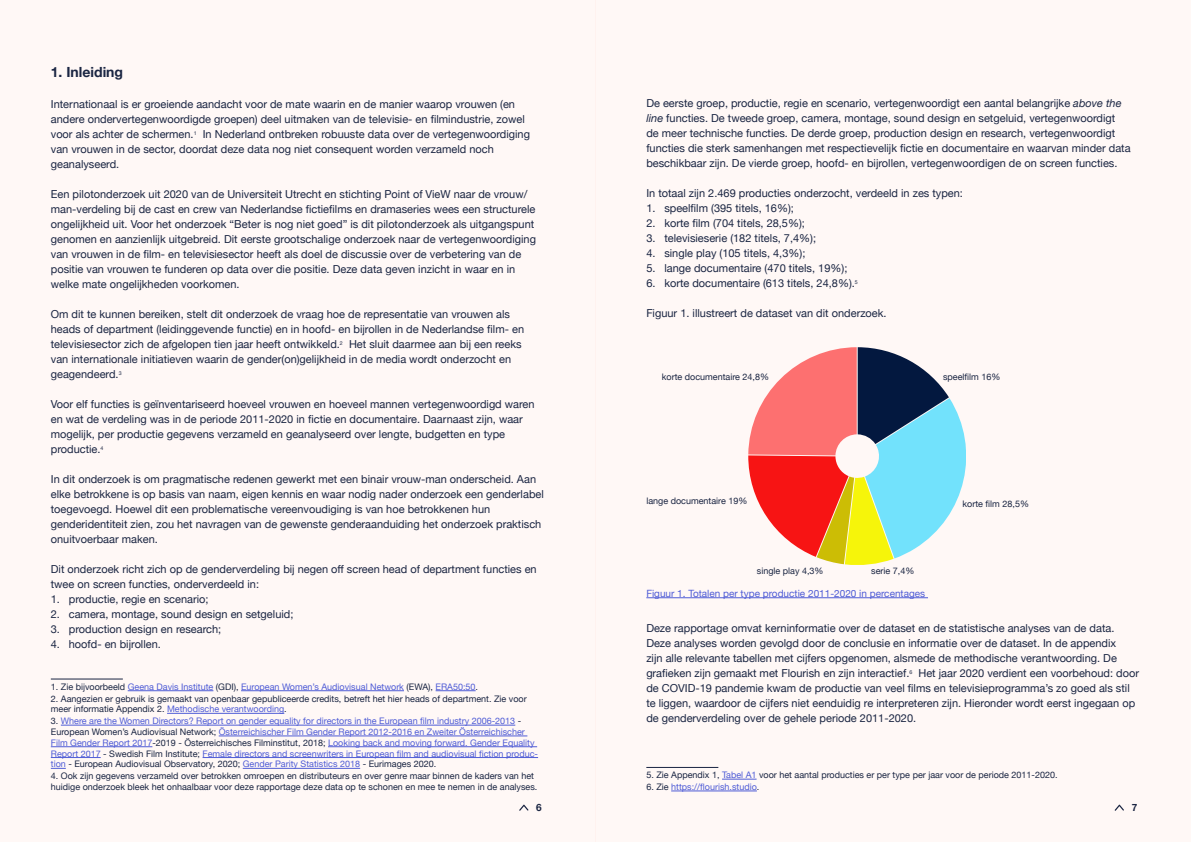
<style>
.page{position:relative;width:1191px;height:842px;background:#fff}
.page>*{position:absolute;margin:0;border:0;box-sizing:border-box;transform-origin:0 0}
.t1{font:700 14px "Helvetica Neue";color:#1a2542}
.t2{font:11px/15px "Helvetica Neue";color:#1a2542}
.t3{font:10px "Helvetica Neue";color:#4f5cd6}
.t4{font:700 10px "Helvetica Neue";color:#1a2542}
.t5{font:9px/10.8px "Helvetica Neue";color:#4f5cd6}
.t6{font:9px/10.8px "Helvetica Neue";color:#1a2542}
.s1{color:#1a2542}
.s2{color:#4f5cd6}
.s3{font-style:italic}
</style>
<div class="page">
<div style="left:0;top:0;width:595px;height:842px;background:#fff8f6"></div>
<div style="left:595px;top:0;width:596px;height:842px;background:#fff8f6"></div>
<svg style="left:519px;top:805px;width:9px;height:6px"></svg>
<svg style="left:1114px;top:805px;width:10px;height:6px"></svg>
<hr style="left:51px;top:678px;width:72px;height:1px;background:#1a2542">
<hr style="left:128px;top:690px;width:85px;height:1px;background:#4f5cd6">
<hr style="left:241px;top:690px;width:163px;height:1px;background:#4f5cd6">
<hr style="left:435px;top:690px;width:40px;height:1px;background:#4f5cd6">
<hr style="left:167px;top:713px;width:117px;height:1px;background:#4f5cd6">
<hr style="left:61px;top:725px;width:454px;height:1px;background:#4f5cd6">
<hr style="left:219px;top:736px;width:308px;height:1px;background:#4f5cd6">
<hr style="left:51px;top:746px;width:101px;height:1px;background:#4f5cd6">
<hr style="left:328px;top:746px;width:209px;height:1px;background:#4f5cd6">
<hr style="left:51px;top:757px;width:50px;height:1px;background:#4f5cd6">
<hr style="left:203px;top:757px;width:335px;height:1px;background:#4f5cd6">
<svg style="left:51px;top:768px;width:15px;height:1px"></svg>
<hr style="left:243px;top:768px;width:117px;height:1px;background:#4f5cd6">
<svg style="left:748px;top:347px;width:217px;height:218px"></svg>
<hr style="left:646px;top:597px;width:282px;height:1px;background:#4f5cd6">
<hr style="left:646px;top:767px;width:72px;height:1px;background:#1a2542">
<hr style="left:722px;top:779px;width:34px;height:1px;background:#4f5cd6">
<hr style="left:671px;top:791px;width:86px;height:1px;background:#4f5cd6">
<p class="t1" style="left:51px;top:61px;width:74px">1. Inleiding</p>
<p class="t2" style="left:51px;top:97px;width:481px">Internationaal is er groeiende aandacht voor de mate waarin en de manier waarop vrouwen (en andere ondervertegenwoordigde groepen) deel uitmaken van de televisie- en filmindustrie, zowel voor als achter de schermen.<sup>1</sup> In Nederland ontbreken robuuste data over de vertegenwoordiging van vrouwen in de sector, doordat deze data nog niet consequent worden verzameld noch geanalyseerd.</p>
<p class="t2" style="left:51px;top:187px;width:487px">Een pilotonderzoek uit 2020 van de Universiteit Utrecht en stichting Point of VieW naar de vrouw/ man-verdeling bij de cast en crew van Nederlandse fictiefilms en dramaseries wees een structurele ongelijkheid uit. Voor het onderzoek “Beter is nog niet goed” is dit pilotonderzoek als uitgangspunt genomen en aanzienlijk uitgebreid. Dit eerste grootschalige onderzoek naar de vertegenwoordiging van vrouwen in de film- en televisiesector heeft als doel de discussie over de verbetering van de positie van vrouwen te funderen op data over die positie. Deze data geven inzicht in waar en in welke mate ongelijkheden voorkomen.</p>
<p class="t2" style="left:51px;top:307px;width:475px">Om dit te kunnen bereiken, stelt dit onderzoek de vraag hoe de representatie van vrouwen als heads of department (leidinggevende functie) en in hoofd- en bijrollen in de Nederlandse film- en televisiesector zich de afgelopen tien jaar heeft ontwikkeld.<sup>2</sup> Het sluit daarmee aan bij een reeks van internationale initiatieven waarin de gender(on)gelijkheid in de media wordt onderzocht en geagendeerd.<sup>3</sup></p>
<p class="t2" style="left:51px;top:397px;width:485px">Voor elf functies is geïnventariseerd hoeveel vrouwen en hoeveel mannen vertegenwoordigd waren en wat de verdeling was in de periode 2011-2020 in fictie en documentaire. Daarnaast zijn, waar mogelijk, per productie gegevens verzameld en geanalyseerd over lengte, budgetten en type productie.<sup>4</sup></p>
<p class="t2" style="left:51px;top:472px;width:494px">In dit onderzoek is om pragmatische redenen gewerkt met een binair vrouw-man onderscheid. Aan elke betrokkene is op basis van naam, eigen kennis en waar nodig nader onderzoek een genderlabel toegevoegd. Hoewel dit een problematische vereenvoudiging is van hoe betrokkenen hun genderidentiteit zien, zou het navragen van de gewenste genderaanduiding het onderzoek praktisch onuitvoerbaar maken.</p>
<p class="t2" style="left:51px;top:562px;width:487px">Dit onderzoek richt zich op de genderverdeling bij negen off screen head of department functies en twee on screen functies, onderverdeeld in:</p>
<p class="t2" style="left:51px;top:592px;width:159px">1. productie, regie en scenario;</p>
<p class="t2" style="left:51px;top:607px;width:244px">2. camera, montage, sound design en setgeluid;</p>
<p class="t2" style="left:51px;top:622px;width:172px">3. production design en research;</p>
<p class="t2" style="left:51px;top:637px;width:112px">4. hoofd- en bijrollen.</p>
<p class="t5" style="left:51px;top:682px;width:429px"><span class="s1">1. Zie bijvoorbeeld</span> Geena Davis Institute <span class="s1">(GDI),</span> European Women’s Audiovisual Network <span class="s1">(EWA),</span> ERA50:50<span class="s1">.</span></p>
<p class="t6" style="left:51px;top:693px;width:477px">2. Aangezien er gebruik is gemaakt van openbaar gepubliceerde credits, betreft het hier heads of department. Zie voor meer informatie Appendix 2. <span class="s2">Methodische verantwoording</span>.</p>
<p class="t5" style="left:51px;top:716px;width:489px"><span class="s1">3.</span> Where are the Women Directors? Report on gender equality for directors in the European film industry 2006-2013 <span class="s1">- European Women’s Audiovisual Network;</span> Österreichischer Film Gender Report 2012-2016 en Zweiter Österreichischer Film Gender Report 2017<span class="s1">-2019 - Österreichisches Filminstitut, 2018;</span> Looking back and moving forward. Gender Equality Report 2017 <span class="s1">- Swedish Film Institute;</span> Female directors and screenwriters in European film and audiovisual fiction produc&shy;tion <span class="s1">- European Audiovisual Observatory, 2020;</span> Gender Parity Statistics 2018 <span class="s1">- Eurimages 2020.</span></p>
<p class="t6" style="left:51px;top:771px;width:488px">4. Ook zijn gegevens verzameld over betrokken omroepen en distributeurs en over genre maar binnen de kaders van het huidige onderzoek bleek het onhaalbaar voor deze rapportage deze data op te schonen en mee te nemen in de analyses.</p>
<p class="t2" style="left:646px;top:96px;width:486px">De eerste groep, productie, regie en scenario, vertegenwoordigt een aantal belangrijke <span class="s3">above the line</span> functies. De tweede groep, camera, montage, sound design en setgeluid, vertegenwoordigt<br>de meer technische functies. De derde groep, production design en research, vertegenwoordigt functies die sterk samenhangen met respectievelijk fictie en documentaire en waarvan minder data beschikbaar zijn. De vierde groep, hoofd- en bijrollen, vertegenwoordigen de on screen functies.</p>
<p class="t2" style="left:646px;top:186px;width:318px">In totaal zijn 2.469 producties onderzocht, verdeeld in zes typen:</p>
<p class="t2" style="left:646px;top:201px;width:149px">1. speelfilm (395 titels, 16%);</p>
<p class="t2" style="left:646px;top:216px;width:160px">2. korte film (704 titels, 28,5%);</p>
<p class="t2" style="left:646px;top:231px;width:171px">3. televisieserie (182 titels, 7,4%);</p>
<p class="t2" style="left:646px;top:246px;width:160px">4. single play (105 titels, 4,3%);</p>
<p class="t2" style="left:646px;top:261px;width:202px">5. lange documentaire (470 titels, 19%);</p>
<p class="t2" style="left:646px;top:276px;width:213px">6. korte documentaire (613 titels, 24,8%).<sup>5</sup></p>
<p class="t2" style="left:646px;top:306px;width:242px">Figuur 1. illustreert de dataset van dit onderzoek.</p>
<p class="t6" style="left:662px;top:371px;width:109px">korte documentaire 24,8%</p>
<p class="t6" style="left:943px;top:372px;width:59px">speelfilm 16%</p>
<p class="t6" style="left:646px;top:496px;width:103px">lange documentaire 19%</p>
<p class="t6" style="left:962px;top:498px;width:68px">korte film 28,5%</p>
<p class="t6" style="left:757px;top:566px;width:68px">single play 4,3%</p>
<p class="t6" style="left:871px;top:566px;width:45px">serie 7,4%</p>
<p class="t3" style="left:646px;top:586px;width:280px">Figuur 1. Totalen per type productie 2011-2020 in percentages</p>
<p class="t2" style="left:646px;top:621px;width:494px">Deze rapportage omvat kerninformatie over de dataset en de statistische analyses van de data.<br>Deze analyses worden gevolgd door de conclusie en informatie over de dataset. In de appendix<br>zijn alle relevante tabellen met cijfers opgenomen, alsmede de methodische verantwoording. De grafieken zijn gemaakt met Flourish en zijn interactief.<sup>6</sup> Het jaar 2020 verdient een voorbehoud: door de COVID-19 pandemie kwam de productie van veel films en televisieprogramma’s zo goed als stil te liggen, waardoor de cijfers niet eenduidig re interpreteren zijn. Hieronder wordt eerst ingegaan op de genderverdeling over de gehele periode 2011-2020.</p>
<p class="t6" style="left:646px;top:770px;width:413px">5. Zie Appendix 1, <span class="s2">Tabel A1</span> voor het aantal producties er per type per jaar voor de periode 2011-2020.</p>
<p class="t5" style="left:646px;top:782px;width:115px"><span class="s1">6. Zie</span> https://flourish.studio<span class="s1">.</span></p>
<p class="t4" style="left:536px;top:799px;width:7px">6</p>
<p class="t4" style="left:1131px;top:799px;width:7px">7</p>
</div>
